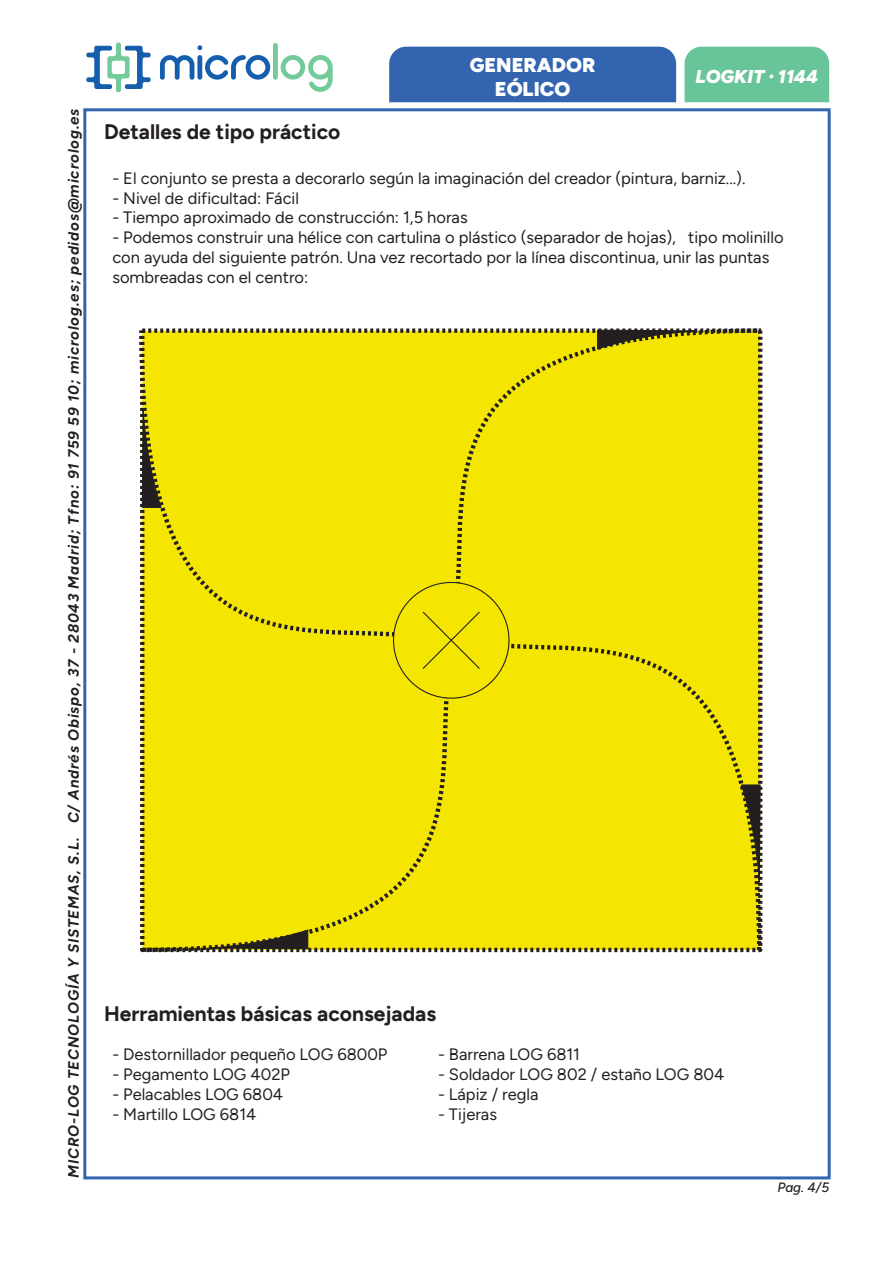
<style>
.page{position:relative;width:893px;height:1263px;background:#fff}
.page>*{position:absolute;margin:0;border:0;box-sizing:border-box;transform-origin:0 0}
.t1{font:700 21px "Figtree";color:#231f20}
.t2{font:900 19.95px/24px "Figtree";color:#fff;text-align:center}
.t3{font:italic 900 18.6px "Figtree";color:#fff}
.t4{font:16.5px/19.8px "Figtree";color:#231f20}
.t5{font:italic 700 15px "Figtree";letter-spacing:.055em;color:#231f20}
.t6{font:italic 500 13.5px "Figtree";color:#231f20}
</style>
<div class="page">
<div style="left:83px;top:108px;width:748px;height:1071px;background:#fff;border:3px solid #3264b0"></div>
<div style="left:389px;top:47px;width:287px;height:55px;background:#3264b0"></div>
<div style="left:685px;top:47px;width:144px;height:55px;background:#68c499"></div>
<svg style="left:86px;top:42px;width:65px;height:50px"></svg>
<svg style="left:160px;top:45px;width:110px;height:35px"></svg>
<div style="left:273px;top:43px;width:5px;height:37px;background:#73ca9a;border-radius:2px"></div>
<svg style="left:281px;top:55px;width:52px;height:37px"></svg>
<div style="left:139px;top:328px;width:624px;height:625px;background:#f5e601"></div>
<svg style="left:141px;top:380px;width:21px;height:129px;background:#9e9414"></svg>
<svg style="left:596px;top:329px;width:129px;height:21px;background:#9e9413"></svg>
<svg style="left:740px;top:784px;width:21px;height:128px;background:#9d9311"></svg>
<svg style="left:181px;top:929px;width:128px;height:21px;background:#a3990d"></svg>
<div style="left:394px;top:582px;width:115px;height:116px;background:#f5e601;border-radius:50%"></div>
<svg style="left:422px;top:611px;width:58px;height:58px"></svg>
<p class="t5" style="left:65px;top:1178px;width:1071px;rotate:-90deg">MICRO-LOG TECNOLOGÍA Y SISTEMAS, S.L. C/ Andrés Obispo, 37 - 28043 Madrid; Tfno: 91 759 59 10; microlog.es; pedidos@microlog.es</p>
<p class="t2" style="left:470px;top:53px;width:127px">GENERADOR<br>EÓLICO</p>
<p class="t3" style="left:696px;top:66px;width:124px">LOGKIT · 1144</p>
<p class="t1" style="left:104px;top:120px;width:238px">Detalles de tipo práctico</p>
<p class="t4" style="left:112px;top:168px;width:635px">- El conjunto se presta a decorarlo según la imaginación del creador (pintura, barniz...).</p>
<p class="t4" style="left:112px;top:188px;width:188px">- Nivel de dificultad: Fácil</p>
<p class="t4" style="left:112px;top:208px;width:357px">- Tiempo aproximado de construcción: 1,5 horas</p>
<p class="t4" style="left:112px;top:228px;width:673px">- Podemos construir una hélice con cartulina o plástico (separador de hojas), tipo molinillo con ayuda del siguiente patrón. Una vez recortado por la línea discontinua, unir las puntas sombreadas con el centro:</p>
<p class="t1" style="left:104px;top:1002px;width:334px">Herramientas básicas aconsejadas</p>
<p class="t4" style="left:112px;top:1045px;width:277px">- Destornillador pequeño LOG 6800P</p>
<p class="t4" style="left:438px;top:1045px;width:144px">- Barrena LOG 6811</p>
<p class="t4" style="left:112px;top:1065px;width:179px">- Pegamento LOG 402P</p>
<p class="t4" style="left:438px;top:1065px;width:288px">- Soldador LOG 802 / estaño LOG 804</p>
<p class="t4" style="left:112px;top:1084px;width:172px">- Pelacables LOG 6804</p>
<p class="t4" style="left:438px;top:1084px;width:102px">- Lápiz / regla</p>
<p class="t4" style="left:112px;top:1104px;width:146px">- Martillo LOG 6814</p>
<p class="t4" style="left:438px;top:1104px;width:61px">- Tijeras</p>
<p class="t6" style="left:777px;top:1180px;width:53px">Pag. 4/5</p>
</div>
